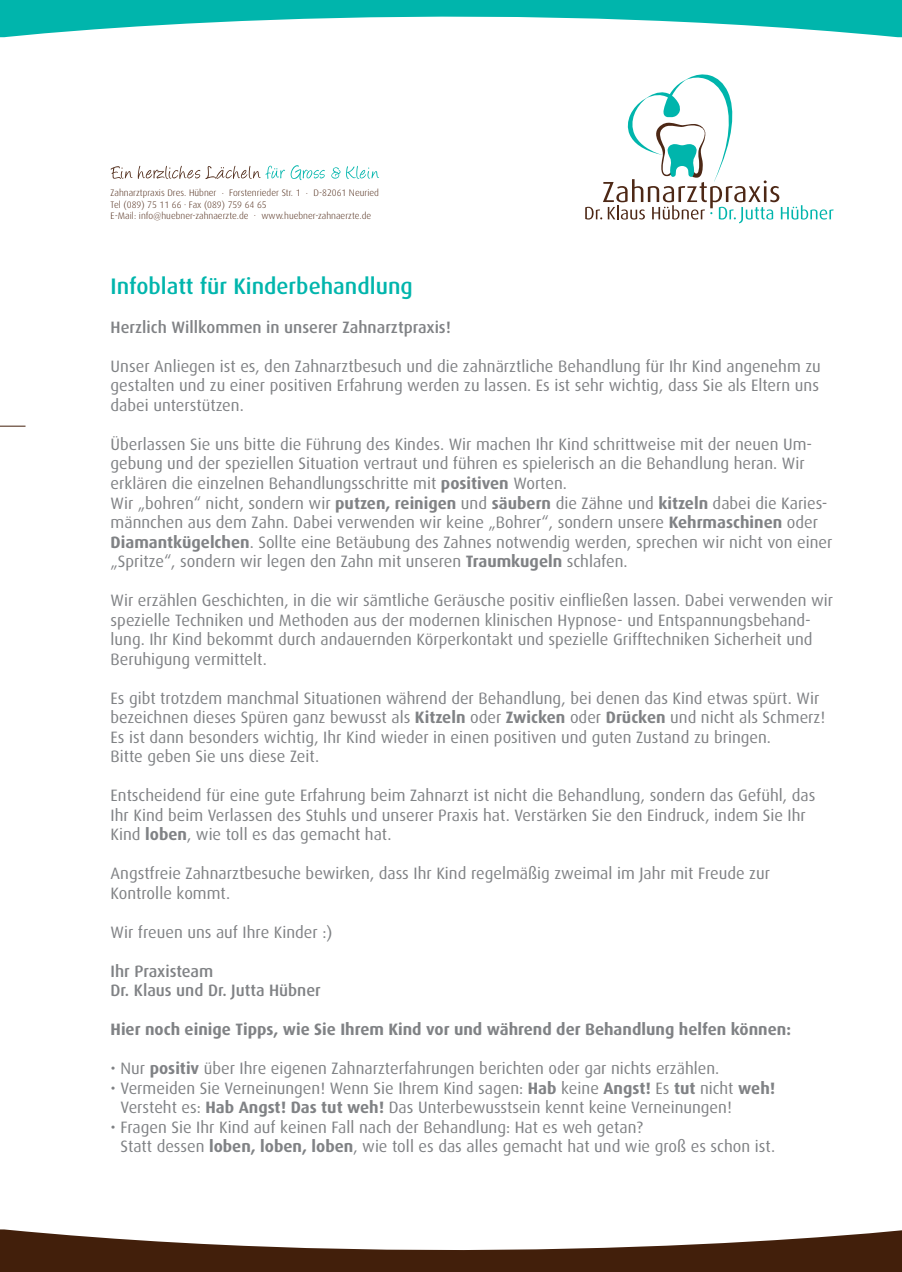
<style>
.page{position:relative;width:902px;height:1272px;background:#fff}
.page>*{position:absolute;margin:0;border:0;box-sizing:border-box;transform-origin:0 0}
.t1{font:500 22.5px "Dax";color:#00b5ac}
.t2{font:16.5px/19.5px "Dax";color:#808285}
.t3{font:500 16.5px/19.5px "Dax";color:#808285}
.t4{font:700 16.5px "Dax";color:#808285}
.t5{font:300 9.45px/11.4px "Dax";color:#4d2816}
.s1{font-weight:700}
</style>
<div class="page">
<svg style="left:585px;top:74px;width:248px;height:149px"></svg>
<svg style="left:0;top:426px;width:26px;height:1px"></svg>
<svg style="left:111px;top:165px;width:268px;height:15px"></svg>
<svg style="left:0;top:0;width:901px;height:37px"></svg>
<svg style="left:0;top:1229px;width:901px;height:42px"></svg>
<p class="t5" style="left:111px;top:187px;width:270px">Zahnarztpraxis Dres. Hübner . Forstenrieder Str. 1 . D-82061 Neuried<br>Tel (089) 75 11 66 · Fax (089) 759 64 65<br>E-Mail: info@huebner-zahnaerzte.de . www.huebner-zahnaerzte.de</p>
<h1 class="t1" style="left:111px;top:273px;width:304px">Infoblatt für Kinderbehandlung</h1>
<p class="t3" style="left:111px;top:317px;width:342px">Herzlich Willkommen in unserer Zahnarztpraxis!</p>
<p class="t2" style="left:111px;top:356px;width:711px;text-align:justify">Unser Anliegen ist es, den Zahnarztbesuch und die zahnärztliche Behandlung für Ihr Kind angenehm zu gestalten und zu einer positiven Erfahrung werden zu lassen. Es ist sehr wichtig, dass Sie als Eltern uns dabei unterstützen.</p>
<p class="t2" style="left:111px;top:434px;width:723px">Überlassen Sie uns bitte die Führung des Kindes. Wir machen Ihr Kind schrittweise mit der neuen Um&shy;gebung und der speziellen Situation vertraut und führen es spielerisch an die Behandlung heran. Wir erklären die einzelnen Behandlungsschritte mit <span class="s1">positiven</span> Worten.<br>Wir „bohren“ nicht, sondern wir <span class="s1">putzen, reinigen</span> und <span class="s1">säubern</span> die Zähne und <span class="s1">kitzeln</span> dabei die Karies&shy;männchen aus dem Zahn. Dabei verwenden wir keine „Bohrer“, sondern unsere <span class="s1">Kehrmaschinen</span> oder <span class="s1">Diamantkügelchen</span>. Sollte eine Betäubung des Zahnes notwendig werden, sprechen wir nicht von einer „Spritze“, sondern wir legen den Zahn mit unseren <span class="s1">Traumkugeln</span> schlafen.</p>
<p class="t2" style="left:111px;top:590px;width:724px">Wir erzählen Geschichten, in die wir sämtliche Geräusche positiv einfließen lassen. Dabei verwenden wir spezielle Techniken und Methoden aus der modernen klinischen Hypnose- und Entspannungsbehand&shy;lung. Ihr Kind bekommt durch andauernden Körperkontakt und spezielle Grifftechniken Sicherheit und Beruhigung vermittelt.</p>
<p class="t2" style="left:111px;top:688px;width:716px">Es gibt trotzdem manchmal Situationen während der Behandlung, bei denen das Kind etwas spürt. Wir bezeichnen dieses Spüren ganz bewusst als <span class="s1">Kitzeln</span> oder <span class="s1">Zwicken</span> oder <span class="s1">Drücken</span> und nicht als Schmerz!<br>Es ist dann besonders wichtig, Ihr Kind wieder in einen positiven und guten Zustand zu bringen.<br>Bitte geben Sie uns diese Zeit.</p>
<p class="t2" style="left:111px;top:786px;width:706px">Entscheidend für eine gute Erfahrung beim Zahnarzt ist nicht die Behandlung, sondern das Gefühl, das<br>Ihr Kind beim Verlassen des Stuhls und unserer Praxis hat. Verstärken Sie den Eindruck, indem Sie Ihr<br>Kind <span class="s1">loben</span>, wie toll es das gemacht hat.</p>
<p class="t2" style="left:111px;top:864px;width:661px">Angstfreie Zahnarztbesuche bewirken, dass Ihr Kind regelmäßig zweimal im Jahr mit Freude zur<br>Kontrolle kommt.</p>
<p class="t2" style="left:111px;top:922px;width:223px">Wir freuen uns auf Ihre Kinder :)</p>
<p class="t3" style="left:111px;top:961px;width:212px">Ihr Praxisteam<br>Dr. Klaus und Dr. Jutta Hübner</p>
<p class="t4" style="left:111px;top:1020px;width:681px">Hier noch einige Tipps, wie Sie Ihrem Kind vor und während der Behandlung helfen können:</p>
<p class="t2" style="left:111px;top:1059px;width:610px">• Nur <span class="s1">positiv</span> über Ihre eigenen Zahnarzterfahrungen berichten oder gar nichts erzählen.</p>
<p class="t2" style="left:120px;top:1078px;width:656px;text-indent:-10px">• Vermeiden Sie Verneinungen! Wenn Sie Ihrem Kind sagen: <span class="s1">Hab</span> keine <span class="s1">Angst!</span> Es <span class="s1">tut</span> nicht <span class="s1">weh!<br></span>Versteht es: <span class="s1">Hab Angst! Das tut weh!</span> Das Unterbewusstsein kennt keine Verneinungen!</p>
<p class="t2" style="left:120px;top:1117px;width:656px;text-indent:-10px">• Fragen Sie Ihr Kind auf keinen Fall nach der Behandlung: Hat es weh getan?<br>Statt dessen <span class="s1">loben, loben, loben</span>, wie toll es das alles gemacht hat und wie groß es schon ist.</p>
</div>
